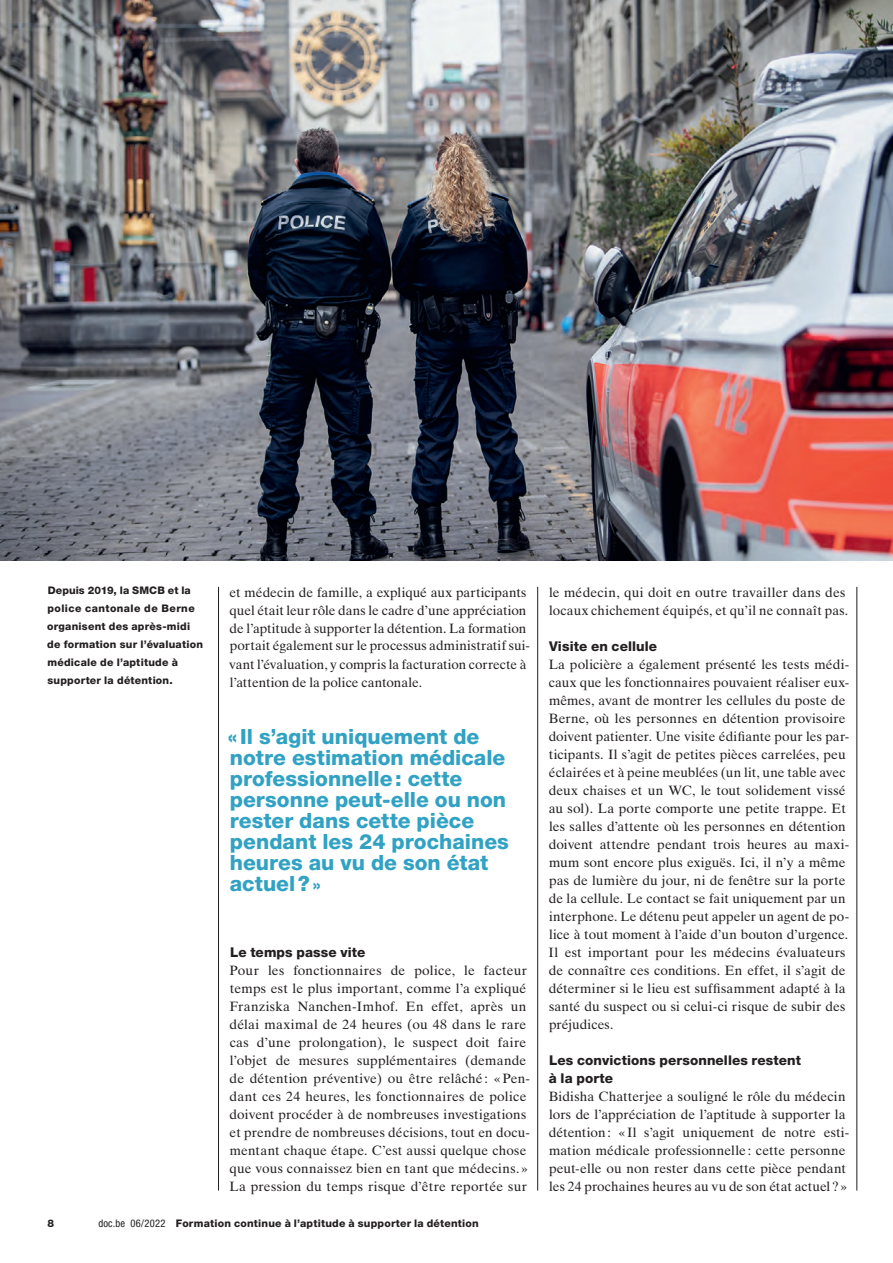
<style>
.page{position:relative;width:893px;height:1263px;background:#fff}
.page>*{position:absolute;margin:0;border:0;box-sizing:border-box;transform-origin:0 0}
.t1{font:800 21px/21px "Helvetica Neue LT Std";color:#31a2c3}
.t2{font:13.5px/18px "Times Ten";letter-spacing:.01em;color:#231f20}
.t3{font:800 13.5px/18px "Helvetica Neue LT Std";letter-spacing:.01em;color:#231f20}
.t4{font:800 10.5px/18px "Helvetica Neue LT Std";letter-spacing:.02em;color:#231f20}
.s1{font-size:18px}
.s2{font-weight:400;font-stretch:condensed}
</style>
<div class="page">
<hr style="left:857px;top:587px;width:1px;height:603px;background:#231f20">
<hr style="left:537px;top:587px;width:1px;height:603px;background:#231f20">
<hr style="left:218px;top:587px;width:1px;height:603px;background:#231f20">
<img style="left:0;top:0;width:893px;height:560px">
<p class="t4" style="left:47px;top:581px;width:157px">Depuis 2019, la SMCB et la police cantonale de Berne organisent des après-midi de formation sur l’évaluation médicale de l’aptitude à supporter la détention.</p>
<p class="t2" style="left:229px;top:583px;width:302px">et médecin de famille, a expliqué aux participants quel était leur rôle dans le cadre d’une appréciation de l’aptitude à supporter la détention. La formation portait également sur le processus administratif sui&shy;vant l’évaluation, y compris la facturation correcte à l’attention de la police cantonale.</p>
<h1 class="t1" style="left:228px;top:725px;width:283px">« Il s’agit uniquement de notre estimation médicale professionnelle : cette personne peut-elle ou non rester dans cette pièce pendant les 24 prochaines heures au vu de son état actuel ? <span class="s1">»</span></h1>
<p class="t3" style="left:230px;top:943px;width:137px">Le temps passe vite</p>
<p class="t2" style="left:229px;top:961px;width:302px">Pour les fonctionnaires de police, le facteur temps est le plus important, comme l’a expliqué Franziska Nanchen-Imhof. En effet, après un délai maximal de 24 heures (ou 48 dans le rare cas d’une prolongation), le suspect doit faire l’objet de mesures supplémentaires (demande de détention préventive) ou être relâché : « Pen&shy;dant ces 24 heures, les fonctionnaires de police doivent procéder à de nombreuses investigations et prendre de nombreuses décisions, tout en docu&shy;mentant chaque étape. C’est aussi quelque chose que vous connaissez bien en tant que médecins. » La pression du temps risque d’être reportée sur</p>
<p class="t4" style="left:48px;top:1214px;width:8px">8</p>
<p class="t4" style="left:98px;top:1214px;width:382px"><span class="s2">doc.be 06/2022</span> Formation continue à l’aptitude à supporter la détention</p>
<p class="t2" style="left:549px;top:583px;width:301px">le médecin, qui doit en outre travailler dans des locaux chichement équipés, et qu’il ne connaît pas.</p>
<p class="t3" style="left:549px;top:637px;width:110px">Visite en cellule</p>
<p class="t2" style="left:549px;top:655px;width:302px">La policière a également présenté les tests médi&shy;caux que les fonctionnaires pouvaient réaliser eux&shy;mêmes, avant de montrer les cellules du poste de Berne, où les personnes en détention provisoire doivent patienter. Une visite édifiante pour les par&shy;ticipants. Il s’agit de petites pièces carrelées, peu éclairées et à peine meublées (un lit, une table avec deux chaises et un WC, le tout solidement vissé au sol). La porte comporte une petite trappe. Et les salles d’attente où les personnes en détention doivent attendre pendant trois heures au maxi&shy;mum sont encore plus exiguës. Ici, il n’y a même pas de lumière du jour, ni de fenêtre sur la porte de la cellule. Le contact se fait uniquement par un interphone. Le détenu peut appeler un agent de po&shy;lice à tout moment à l’aide d’un bouton d’urgence.<br>Il est important pour les médecins évaluateurs de connaître ces conditions. En effet, il s’agit de déterminer si le lieu est suffisamment adapté à la santé du suspect ou si celui-ci risque de subir des préjudices.</p>
<p class="t3" style="left:549px;top:1051px;width:254px">Les convictions personnelles restent à la porte</p>
<p class="t2" style="left:549px;top:1087px;width:302px">Bidisha Chatterjee a souligné le rôle du médecin lors de l’appréciation de l’aptitude à supporter la détention : « Il s’agit uniquement de notre esti&shy;mation médicale professionnelle : cette personne peut-elle ou non rester dans cette pièce pendant les 24 prochaines heures au vu de son état actuel ? »</p>
</div>
